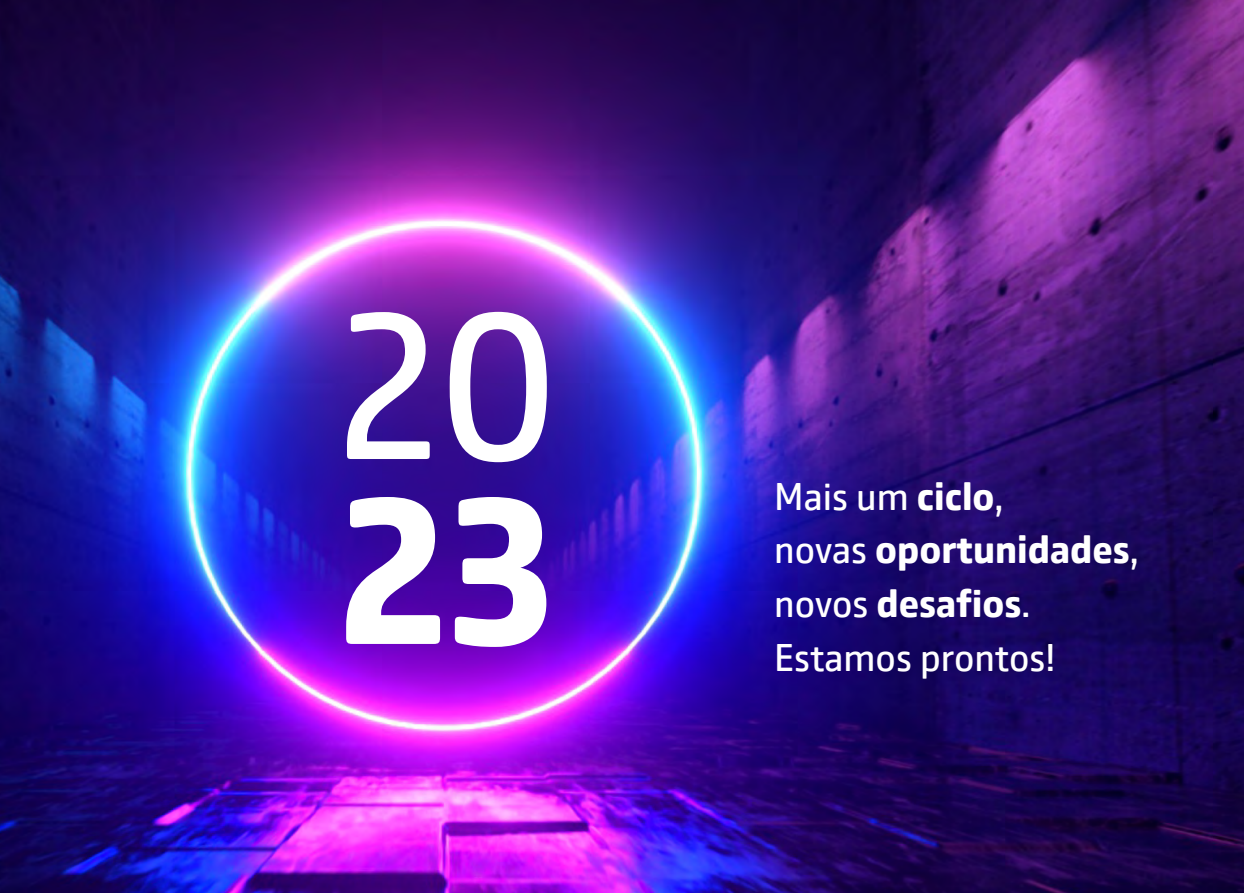
<style>
.page{position:relative;width:1244px;height:893px;background:#fff}
.page>*{position:absolute;margin:0;border:0;box-sizing:border-box;transform-origin:0 0}
.t1{font:214.88px "Comspot";color:#fff}
.t2{font:700 214.88px "Comspot";color:#fff}
.t3{font:40.27px/53.6px "Comspot";color:#fff}
.s1{font-weight:700}
</style>
<div class="page">
<img style="left:0;top:0;width:1244px;height:893px">
<h1 class="t1" style="left:338px;top:298px;width:222px">20</h1>
<h1 class="t2" style="left:338px;top:483px;width:218px">23</h1>
<p class="t3" style="left:774px;top:473px;width:366px">Mais um <span class="s1">ciclo</span>,<br>novas <span class="s1">oportunidades</span>, novos <span class="s1">desafios</span>.<br>Estamos prontos!</p>
</div>
